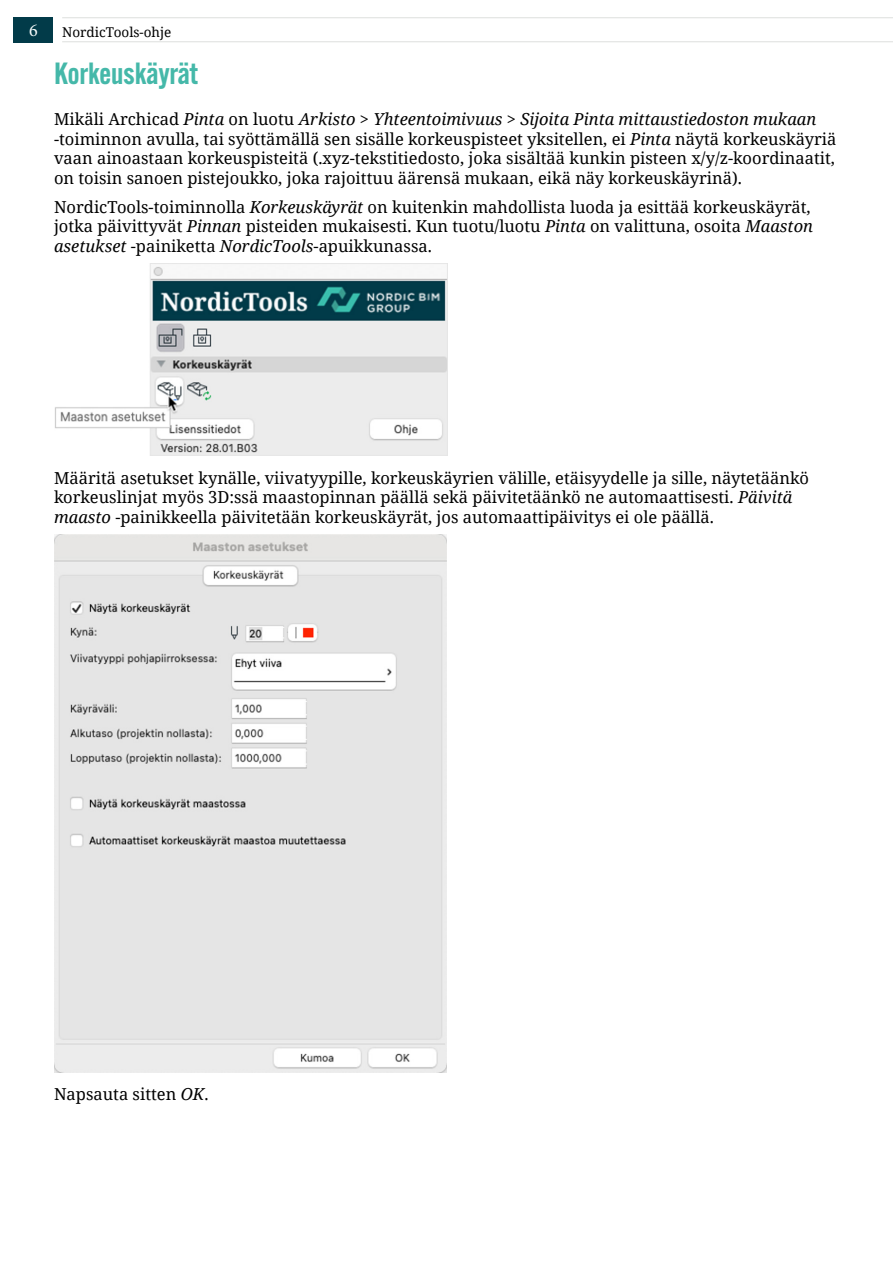
<style>
.page{position:relative;width:893px;height:1263px;background:#fff}
.page>*{position:absolute;margin:0;border:0;box-sizing:border-box;transform-origin:0 0}
.t1{font:600 30px "Alternate Gothic ATF";color:#45b8a9}
.t2{font:18px "Minion Pro";color:#f7fbfb}
.t3{font:16.5px/19.8px "Noto Serif";color:#000}
.t4{font:13.5px "Noto Serif";color:#000}
.s1{font-style:italic}
</style>
<div class="page">
<div style="left:14px;top:17px;width:39px;height:26px;background:#023b49"></div>
<hr style="left:62px;top:17px;width:831px;height:1px;background:#dddfdd">
<hr style="left:62px;top:41px;width:831px;height:1px;background:#dddfdd">
<img style="left:55px;top:264px;width:392px;height:191px">
<img style="left:54px;top:535px;width:392px;height:537px">
<p class="t2" style="left:29px;top:19px;width:10px">6</p>
<p class="t4" style="left:62px;top:23px;width:111px">NordicTools-ohje</p>
<h1 class="t1" style="left:54px;top:54px;width:146px">Korkeuskäyrät</h1>
<p class="t3" style="left:54px;top:108px;width:784px">Mikäli Archicad <span class="s1">Pinta</span> on luotu <span class="s1">Arkisto</span> &gt; <span class="s1">Yhteentoimivuus</span> &gt; <span class="s1">Sijoita Pinta mittaustiedoston mukaan </span>-toiminnon avulla, tai syöttämällä sen sisälle korkeuspisteet yksitellen, ei <span class="s1">Pinta</span> näytä korkeuskäyriä vaan ainoastaan korkeuspisteitä (.xyz-tekstitiedosto, joka sisältää kunkin pisteen x/y/z-koordinaatit, on toisin sanoen pistejoukko, joka rajoittuu äärensä mukaan, eikä näy korkeuskäyrinä).</p>
<p class="t3" style="left:54px;top:196px;width:760px">NordicTools-toiminnolla <span class="s1">Korkeuskäyrät</span> on kuitenkin mahdollista luoda ja esittää korkeuskäyrät, jotka päivittyvät <span class="s1">Pinnan</span> pisteiden mukaisesti. Kun tuotu/luotu <span class="s1">Pinta</span> on valittuna, osoita <span class="s1">Maaston asetukset</span> -painiketta <span class="s1">NordicTools</span>-apuikkunassa.</p>
<p class="t3" style="left:54px;top:467px;width:756px">Määritä asetukset kynälle, viivatyypille, korkeuskäyrien välille, etäisyydelle ja sille, näytetäänkö korkeuslinjat myös 3D:ssä maastopinnan päällä sekä päivitetäänkö ne automaattisesti. <span class="s1">Päivitä maasto</span> -painikkeella päivitetään korkeuskäyrät, jos automaattipäivitys ei ole päällä.</p>
<p class="t3" style="left:54px;top:1084px;width:156px">Napsauta sitten <span class="s1">OK</span>.</p>
</div>
